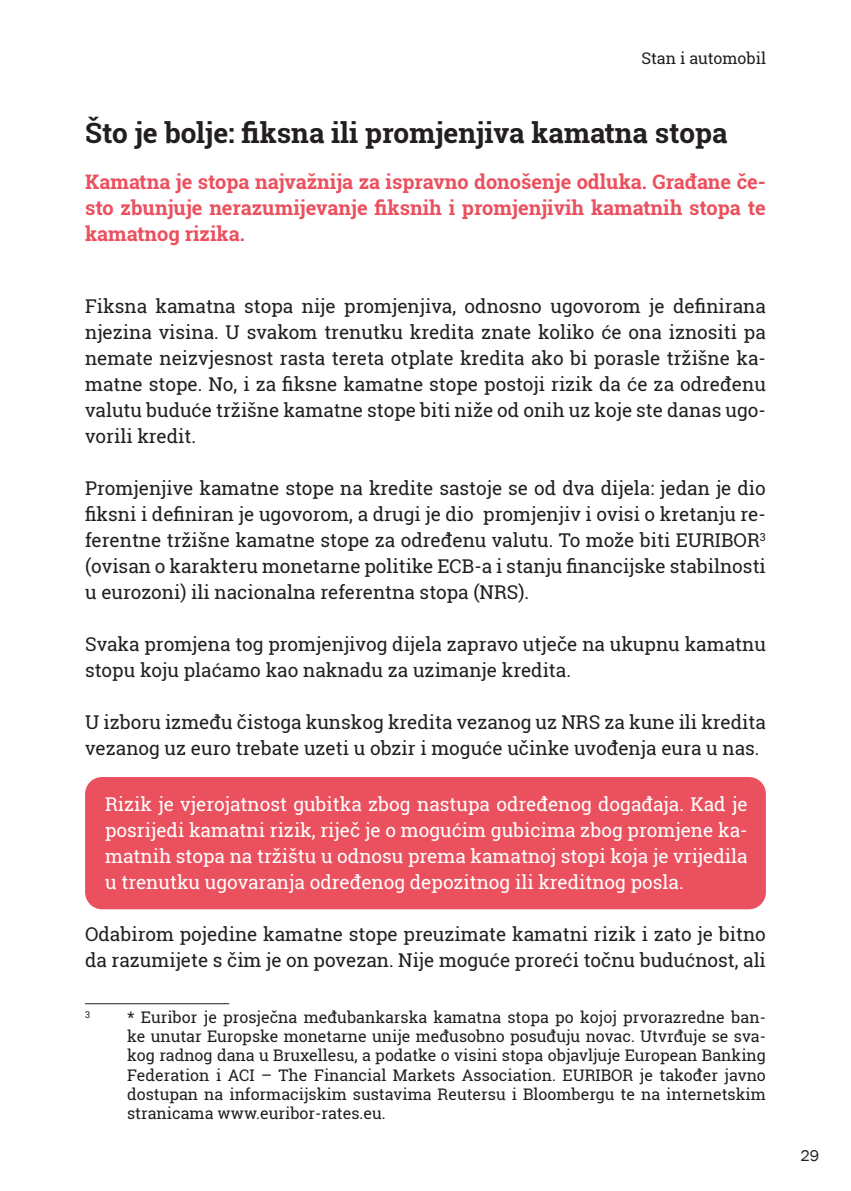
<style>
.page{position:relative;width:851px;height:1191px;background:#fff}
.page>*{position:absolute;margin:0;border:0;box-sizing:border-box;transform-origin:0 0}
.podnaslova_adiko{font:700 28px "Roboto Slab";color:#231f20}
.lead{font:700 20px/26px "Roboto Slab";color:#eb505e;text-align:justify}
.t1{font:19px/26px "Roboto Slab";color:#231f20}
.t2{font:19px/26px "Roboto Slab";color:#fff;text-align:justify}
.fuss{font:16px/19.2px "Roboto Slab";color:#231f20;text-align:justify}
.t3{font:16px "Franklin Gothic";color:#231f20}
.fuss-2{font:9.4px "Roboto Slab";color:#231f20}
</style>
<div class="page">
<div style="left:85px;top:777px;width:680px;height:132px;background:#eb505e;border-radius:17px"></div>
<hr style="left:85px;top:1003px;width:144px;height:1px;background:#231f20">
<p class="fuss" style="left:641px;top:48px;width:126px">Stan i automobil</p>
<p class="podnaslova_adiko" style="left:85px;top:113px;width:643px">Što je bolje: fiksna ili promjenjiva kamatna stopa</p>
<p class="lead" style="left:85px;top:168px;width:682px">Kamatna je stopa najvažnija za ispravno donošenje odluka. Građane če&shy;sto zbunjuje nerazumijevanje fiksnih i promjenjivih kamatnih stopa te kamatnog rizika.</p>
<p class="t1" style="left:85px;top:293px;width:682px;text-align:justify">Fiksna kamatna stopa nije promjenjiva, odnosno ugovorom je definirana njezina visina. U svakom trenutku kredita znate koliko će ona iznositi pa nemate neizvjesnost rasta tereta otplate kredita ako bi porasle tržišne ka&shy;matne stope. No, i za fiksne kamatne stope postoji rizik da će za određenu valutu buduće tržišne kamatne stope biti niže od onih uz koje ste danas ugo&shy;vorili kredit.</p>
<p class="t1" style="left:85px;top:475px;width:682px;text-align:justify">Promjenjive kamatne stope na kredite sastoje se od dva dijela: jedan je dio fiksni i definiran je ugovorom, a drugi je dio promjenjiv i ovisi o kretanju re&shy;ferentne tržišne kamatne stope za određenu valutu. To može biti EURIBOR<sup>3 </sup>(ovisan o karakteru monetarne politike ECB-a i stanju financijske stabilnosti u eurozoni) ili nacionalna referentna stopa (NRS).</p>
<p class="t1" style="left:85px;top:631px;width:682px">Svaka promjena tog promjenjivog dijela zapravo utječe na ukupnu kamatnu stopu koju plaćamo kao naknadu za uzimanje kredita.</p>
<p class="t1" style="left:85px;top:709px;width:682px">U izboru između čistoga kunskog kredita vezanog uz NRS za kune ili kredita vezanog uz euro trebate uzeti u obzir i moguće učinke uvođenja eura u nas.</p>
<p class="t2" style="left:105px;top:791px;width:644px">Rizik je vjerojatnost gubitka zbog nastupa određenog događaja. Kad je posrijedi kamatni rizik, riječ je o mogućim gubicima zbog promjene ka&shy;matnih stopa na tržištu u odnosu prema kamatnoj stopi koja je vrijedila u trenutku ugovaranja određenog depozitnog ili kreditnog posla.</p>
<p class="t1" style="left:85px;top:921px;width:682px">Odabirom pojedine kamatne stope preuzimate kamatni rizik i zato je bitno da razumijete s čim je on povezan. Nije moguće proreći točnu budućnost, ali</p>
<p class="fuss-2" style="left:85px;top:1007px;width:7px">3</p>
<p class="fuss" style="left:127px;top:1007px;width:640px">* Euribor je prosječna međubankarska kamatna stopa po kojoj prvorazredne ban&shy;ke unutar Europske monetarne unije međusobno posuđuju novac. Utvrđuje se sva&shy;kog radnog dana u Bruxellesu, a podatke o visini stopa objavljuje European Banking Federation i ACI – The Financial Markets Association. EURIBOR je također javno dostupan na informacijskim sustavima Reutersu i Bloombergu te na internetskim stranicama www.euribor-rates.eu.</p>
<p class="t3" style="left:800px;top:1145px;width:20px">29</p>
</div>
